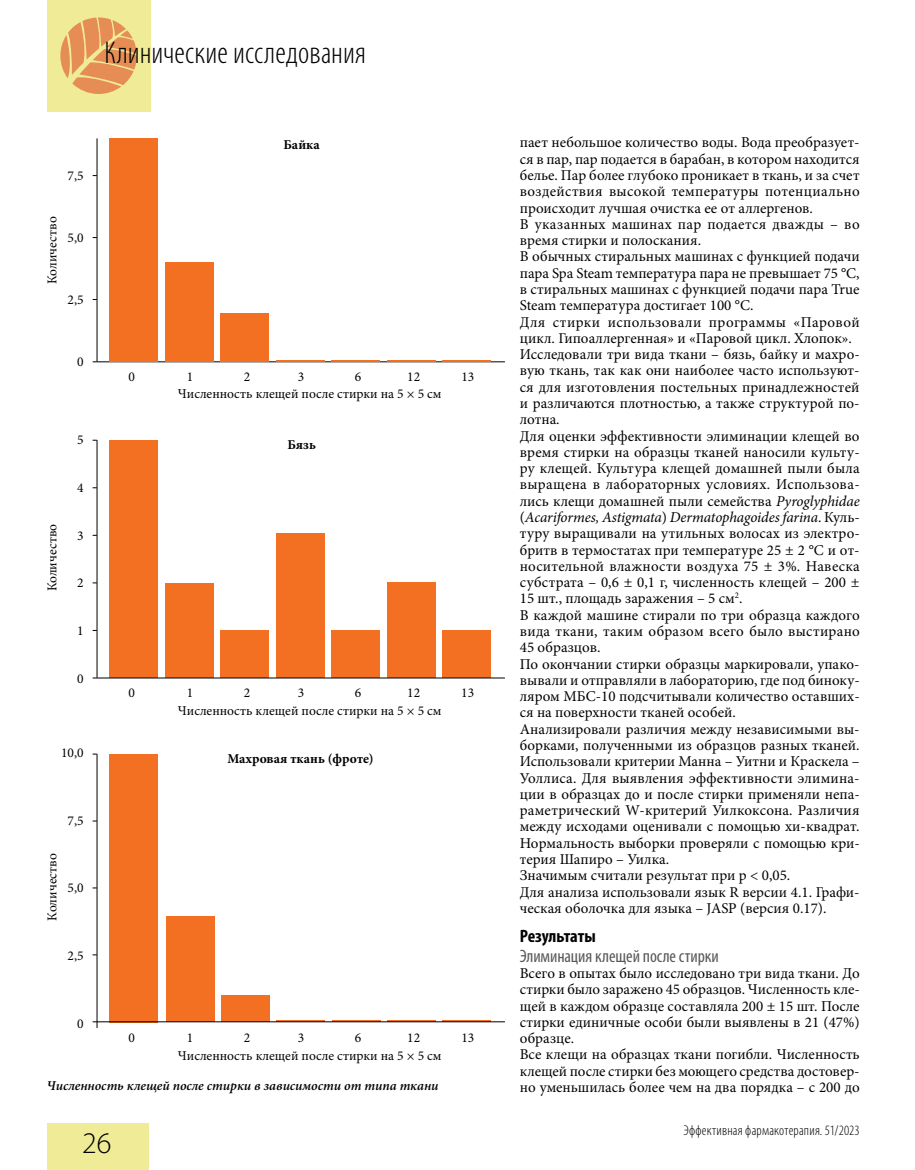
<style>
.page{position:relative;width:915px;height:1170px;background:#fff}
.page>*{position:absolute;margin:0;border:0;box-sizing:border-box;transform-origin:0 0}
.t1{font:300 condensed 31.5px "Myriad Pro";color:#000}
.t2{font:300 30px "Myriad Pro";color:#000}
.t3{font:condensed 18px "Myriad Pro";letter-spacing:-.005em;color:#58595b}
.t4{font:700 condensed 18px "Myriad Pro";letter-spacing:-.005em;color:#000}
.t5{font:15px/16.2px "Minion Pro";letter-spacing:.005em;color:#000}
.t6{font:300 condensed 14.25px "Myriad Pro";letter-spacing:.015em;color:#000}
.t7{font:13.5px "Minion Pro";color:#000}
.t8{font:italic 600 13.5px "Minion Pro";color:#000}
.t9{font:700 13.5px "Minion Pro";color:#000}
.s1{font-style:italic}
</style>
<div class="page">
<div style="left:47px;top:0;width:103px;height:111px;background:#efeb96"></div>
<div style="left:47px;top:1123px;width:101px;height:46px;background:#efeb96"></div>
<svg style="left:60px;top:17px;width:77px;height:77px"></svg>
<hr style="left:97px;top:138px;width:1px;height:223px;background:#000">
<hr style="left:97px;top:361px;width:407px;height:1px;background:#000">
<div style="left:109px;top:138px;width:49px;height:223px;background:#f36f21"></div>
<div style="left:165px;top:262px;width:48px;height:99px;background:#f36f21"></div>
<div style="left:220px;top:313px;width:49px;height:48px;background:#f36f21"></div>
<hr style="left:276px;top:360px;width:48px;height:1px;background:#f36f21">
<hr style="left:331px;top:360px;width:49px;height:1px;background:#f36f21">
<hr style="left:387px;top:360px;width:48px;height:1px;background:#f36f21">
<hr style="left:442px;top:360px;width:49px;height:1px;background:#f36f21">
<hr style="left:97px;top:440px;width:1px;height:237px;background:#000">
<div style="left:109px;top:440px;width:48px;height:238px;background:#f36f21"></div>
<div style="left:165px;top:583px;width:48px;height:95px;background:#f36f21"></div>
<div style="left:220px;top:630px;width:49px;height:48px;background:#f36f21"></div>
<div style="left:276px;top:534px;width:48px;height:144px;background:#f36f21"></div>
<div style="left:331px;top:630px;width:49px;height:48px;background:#f36f21"></div>
<div style="left:387px;top:582px;width:48px;height:96px;background:#f36f21"></div>
<div style="left:442px;top:630px;width:49px;height:48px;background:#f36f21"></div>
<hr style="left:93px;top:677px;width:411px;height:1px;background:#000">
<hr style="left:97px;top:753px;width:1px;height:274px;background:#000">
<div style="left:109px;top:753px;width:48px;height:268px;background:#f36f21"></div>
<div style="left:166px;top:916px;width:48px;height:105px;background:#f36f21"></div>
<div style="left:221px;top:995px;width:48px;height:26px;background:#f36f21"></div>
<hr style="left:276px;top:1020px;width:49px;height:1px;background:#f36f21">
<hr style="left:332px;top:1020px;width:48px;height:1px;background:#f36f21">
<hr style="left:387px;top:1020px;width:48px;height:1px;background:#f36f21">
<hr style="left:442px;top:1020px;width:49px;height:1px;background:#f36f21">
<hr style="left:93px;top:1021px;width:411px;height:1px;background:#000">
<h1 class="t1" style="left:104px;top:34px;width:263px">Клинические исследования</h1>
<p class="t5" style="left:519px;top:135px;width:341px">пает небольшое количество воды. Вода преобразует&shy;ся в пар, пар подается в барабан, в котором находится белье. Пар более глубоко проникает в ткань, и за счет воздействия высокой температуры потенциально происходит лучшая очистка ее от аллергенов.<br>В указанных машинах пар подается дважды – во время стирки и полоскания.<br>В обычных стиральных машинах с функцией подачи пара Spa Steam температура пара не превышает 75 °C, в стиральных машинах с функцией подачи пара True Steam температура достигает 100 °C.<br>Для стирки использовали программы «Паровой цикл. Гипоаллергенная» и «Паровой цикл. Хлопок».<br>Исследовали три вида ткани – бязь, байку и махро&shy;вую ткань, так как они наиболее часто используют&shy;ся для изготовления постельных принадлежностей и различаются плотностью, а также структурой по&shy;лотна.<br>Для оценки эффективности элиминации клещей во время стирки на образцы тканей наносили культу&shy;ру клещей. Культура клещей домашней пыли была выращена в лабораторных условиях. Использова&shy;лись клещи домашней пыли семейства <span class="s1">Pyroglyphidae </span>(<span class="s1">Acariformes, Astigmata</span>) <span class="s1">Dermatophagoides farina</span>. Куль&shy;туру выращивали на утильных волосах из электро&shy;бритв в термостатах при температуре 25 ± 2 °С и от&shy;носительной влажности воздуха 75 ± 3%. Навеска субстрата – 0,6 ± 0,1 г, численность клещей – 200 ± 15 шт., площадь заражения – 5 см<sup>2</sup>.<br>В каждой машине стирали по три образца каждого вида ткани, таким образом всего было выстирано 45 образцов.<br>По окончании стирки образцы маркировали, упако&shy;вывали и отправляли в лабораторию, где под биноку&shy;ляром МБС-10 подсчитывали количество оставших&shy;ся на поверхности тканей особей.<br>Анализировали различия между независимыми вы&shy;борками, полученными из образцов разных тканей.<br>Использовали критерии Манна – Уитни и Краскела – Уоллиса. Для выявления эффективности элимина&shy;ции в образцах до и после стирки применяли непа&shy;раметрический W-критерий Уилкоксона. Различия между исходами оценивали с помощью хи-квадрат.<br>Нормальность выборки проверяли с помощью кри&shy;терия Шапиро – Уилка.<br>Значимым считали результат при p &lt; 0,05.<br>Для анализа использовали язык R версии 4.1. Графи&shy;ческая оболочка для языка – JASP (версия 0.17).</p>
<p class="t4" style="left:519px;top:924px;width:77px">Результаты</p>
<p class="t3" style="left:519px;top:944px;width:200px">Элиминация клещей после стирки</p>
<p class="t5" style="left:519px;top:964px;width:341px">Всего в опытах было исследовано три вида ткани. До стирки было заражено 45 образцов. Численность кле&shy;щей в каждом образце составляла 200 ± 15 шт. После стирки единичные особи были выявлены в 21 (47%) образце.<br>Все клещи на образцах ткани погибли. Численность клещей после стирки без моющего средства достовер-</p>
<p class="t9" style="left:283px;top:135px;width:38px">Байка</p>
<p class="t7" style="left:67px;top:166px;width:18px">7,5</p>
<p class="t7" style="left:43px;top:284px;width:69px;rotate:-90deg">Количество</p>
<p class="t7" style="left:67px;top:228px;width:18px">5,0</p>
<p class="t7" style="left:67px;top:291px;width:18px">2,5</p>
<p class="t7" style="left:77px;top:353px;width:8px">0</p>
<p class="t7" style="left:128px;top:367px;width:8px">0</p>
<p class="t7" style="left:187px;top:367px;width:8px">1</p>
<p class="t7" style="left:244px;top:367px;width:8px">2</p>
<p class="t7" style="left:298px;top:367px;width:8px">3</p>
<p class="t7" style="left:355px;top:367px;width:8px">6</p>
<p class="t7" style="left:407px;top:367px;width:14px">12</p>
<p class="t7" style="left:461px;top:367px;width:14px">13</p>
<p class="t7" style="left:178px;top:385px;width:265px">Численность клещей после стирки на 5 × 5 см</p>
<p class="t7" style="left:77px;top:431px;width:8px">5</p>
<p class="t7" style="left:77px;top:478px;width:8px">4</p>
<p class="t7" style="left:77px;top:526px;width:8px">3</p>
<p class="t7" style="left:77px;top:574px;width:8px">2</p>
<p class="t7" style="left:77px;top:621px;width:8px">1</p>
<p class="t7" style="left:77px;top:669px;width:8px">0</p>
<p class="t9" style="left:287px;top:435px;width:30px">Бязь</p>
<p class="t7" style="left:43px;top:591px;width:69px;rotate:-90deg">Количество</p>
<p class="t7" style="left:128px;top:683px;width:8px">0</p>
<p class="t7" style="left:187px;top:683px;width:8px">1</p>
<p class="t7" style="left:244px;top:683px;width:8px">2</p>
<p class="t7" style="left:298px;top:683px;width:8px">3</p>
<p class="t7" style="left:355px;top:683px;width:8px">6</p>
<p class="t7" style="left:407px;top:683px;width:14px">12</p>
<p class="t7" style="left:461px;top:683px;width:14px">13</p>
<p class="t7" style="left:178px;top:701px;width:265px">Численность клещей после стирки на 5 × 5 см</p>
<p class="t7" style="left:61px;top:743px;width:24px">10,0</p>
<p class="t9" style="left:227px;top:748px;width:148px">Махровая ткань (фроте)</p>
<p class="t7" style="left:67px;top:811px;width:18px">7,5</p>
<p class="t7" style="left:43px;top:920px;width:69px;rotate:-90deg">Количество</p>
<p class="t7" style="left:67px;top:879px;width:18px">5,0</p>
<p class="t7" style="left:67px;top:946px;width:18px">2,5</p>
<p class="t7" style="left:77px;top:1014px;width:8px">0</p>
<p class="t7" style="left:128px;top:1028px;width:8px">0</p>
<p class="t7" style="left:187px;top:1028px;width:8px">1</p>
<p class="t7" style="left:244px;top:1028px;width:8px">2</p>
<p class="t7" style="left:298px;top:1028px;width:8px">3</p>
<p class="t7" style="left:355px;top:1028px;width:8px">6</p>
<p class="t7" style="left:407px;top:1028px;width:14px">12</p>
<p class="t7" style="left:461px;top:1028px;width:14px">13</p>
<p class="t7" style="left:178px;top:1046px;width:265px">Численность клещей после стирки на 5 × 5 см</p>
<p class="t8" style="left:47px;top:1076px;width:393px">Численность клещей после стирки в зависимости от типа ткани</p>
<p class="t5" style="left:519px;top:1078px;width:341px">но уменьшилась более чем на два порядка – с 200 до</p>
<h2 class="t2" style="left:82px;top:1126px;width:31px">26</h2>
<p class="t6" style="left:683px;top:1121px;width:178px">Эффективная фармакотерапия. 51/2023</p>
</div>
